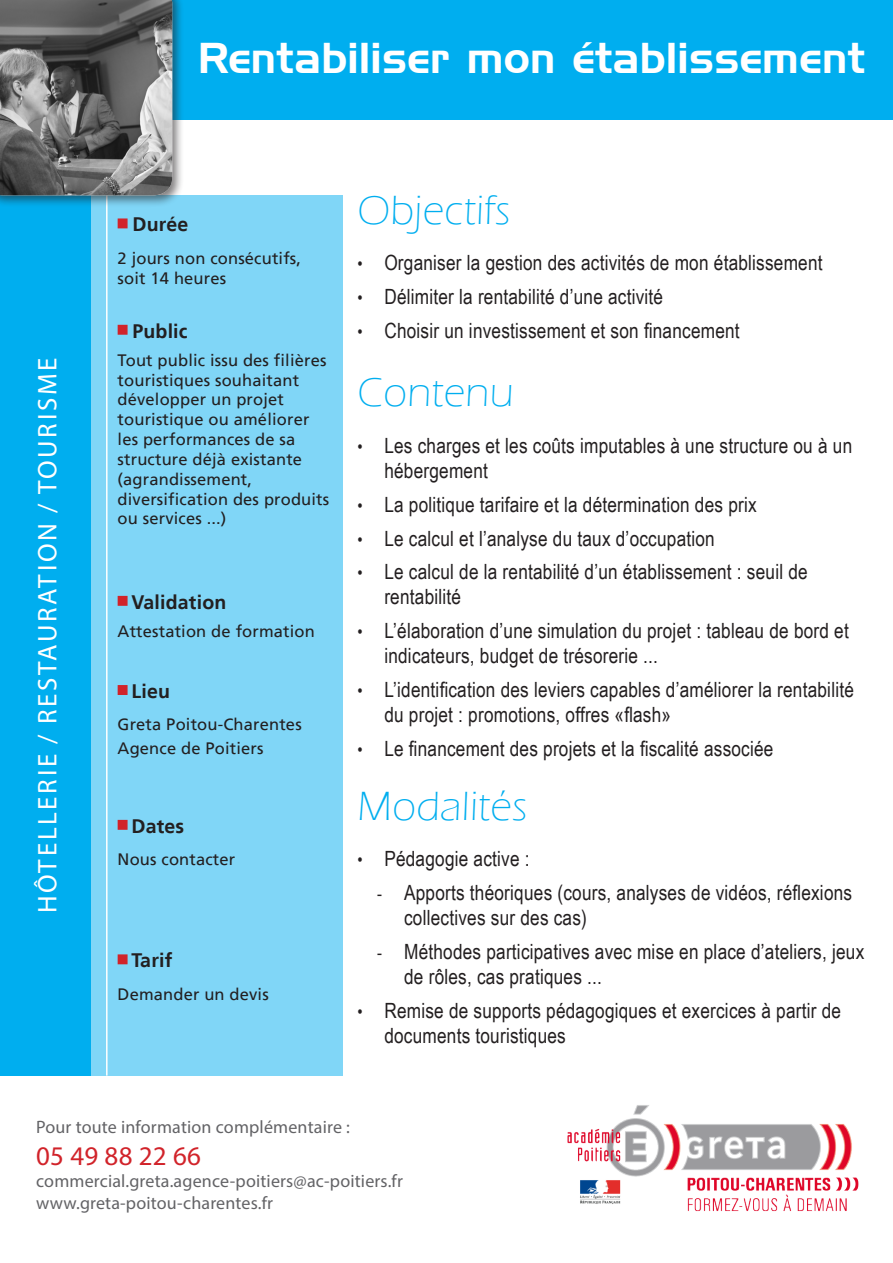
<style>
.page{position:relative;width:893px;height:1263px;background:#fff}
.page>*{position:absolute;margin:0;border:0;box-sizing:border-box;transform-origin:0 0}
.t1{font:42px "Handel Gothic BT";letter-spacing:.01em;color:#fff}
.t2{font:300 42px "Eras ITC";letter-spacing:.01em;color:#00aeef}
.t3{font:27px "Myriad Pro";letter-spacing:.1em;color:#fff}
.t4{font:27px "Myriad Pro";letter-spacing:.01em;color:#d1232a}
.t5{font:21px/25.2px "Arial Narrow";letter-spacing:.01em;color:#231f20}
.t6{font:700 19.5px "Frutiger LT";letter-spacing:.01em;color:#231f20}
.t7{font:18px "Myriad Pro";letter-spacing:.01em;color:#636366}
.t8{font:16.5px/19.8px "Frutiger LT";letter-spacing:.01em;color:#231f20}
.s1{font-size:18px}
</style>
<div class="page">
<div style="left:118px;top:0;width:775px;height:120px;background:#00aeef"></div>
<div style="left:87px;top:195px;width:256px;height:880px;background:#80d6f7"></div>
<div style="left:0;top:195px;width:91px;height:880px;background:#00aeef"></div>
<img style="left:567px;top:1105px;width:292px;height:107px">
<hr style="left:106px;top:195px;width:2px;height:880px;background:#fff">
<div style="left:0;top:0;width:185px;height:208px;background:#231f20;opacity:.57"></div>
<img style="left:0;top:0;width:172px;height:195px">
<div style="left:118px;top:218px;width:10px;height:10px;background:#d1232a;border:2px solid #d1232a"></div>
<div style="left:118px;top:325px;width:10px;height:10px;background:#d1232a;border:2px solid #d1232a"></div>
<div style="left:118px;top:596px;width:10px;height:10px;background:#d1232a;border:2px solid #d1232a"></div>
<div style="left:118px;top:954px;width:10px;height:10px;background:#d1232a;border:2px solid #d1232a"></div>
<div style="left:118px;top:685px;width:10px;height:10px;background:#d1232a;border:2px solid #d1232a"></div>
<div style="left:118px;top:820px;width:10px;height:10px;background:#d1232a;border:2px solid #d1232a"></div>
<p class="t3" style="left:31px;top:913px;width:557px;rotate:-90deg">HÔTELLERIE / RESTAURATION / TOURISME</p>
<p class="t1" style="left:198px;top:33px;width:669px">Rentabiliser mon établissement</p>
<p class="t6" style="left:132px;top:213px;width:58px">Durée</p>
<p class="t8" style="left:118px;top:248px;width:185px">2 jours non consécutifs, soit 14 heures</p>
<p class="t6" style="left:132px;top:319px;width:57px">Public</p>
<p class="t8" style="left:118px;top:350px;width:213px">Tout public issu des filières touristiques souhaitant développer un projet touristique ou améliorer les performances de sa structure déjà existante (agrandissement, diversification des produits ou services ...)</p>
<p class="t6" style="left:131px;top:590px;width:96px">Validation</p>
<p class="t8" style="left:118px;top:621px;width:199px">Attestation de formation</p>
<p class="t6" style="left:131px;top:680px;width:40px">Lieu</p>
<p class="t8" style="left:118px;top:715px;width:186px">Greta Poitou-Charentes</p>
<p class="t8" style="left:118px;top:739px;width:147px">Agence de Poitiers</p>
<p class="t6" style="left:131px;top:814px;width:54px">Dates</p>
<p class="t8" style="left:118px;top:850px;width:119px">Nous contacter</p>
<p class="t6" style="left:131px;top:949px;width:42px">Tarif</p>
<p class="t8" style="left:118px;top:984px;width:153px">Demander un devis</p>
<p class="t2" style="left:357px;top:187px;width:154px">Objectifs</p>
<p class="t5" style="left:357px;top:250px;width:467px"><span class="s1">•</span> Organiser la gestion des activités de mon établissement</p>
<p class="t5" style="left:357px;top:283px;width:307px"><span class="s1">•</span> Délimiter la rentabilité d’une activité</p>
<p class="t5" style="left:357px;top:317px;width:384px"><span class="s1">•</span> Choisir un investissement et son financement</p>
<p class="t2" style="left:357px;top:369px;width:158px">Contenu</p>
<p class="t5" style="left:384px;top:432px;width:469px;text-indent:-27px"><span class="s1">•</span> Les charges et les coûts imputables à une structure ou à un hébergement</p>
<p class="t5" style="left:357px;top:491px;width:401px"><span class="s1">•</span> La politique tarifaire et la détermination des prix</p>
<p class="t5" style="left:357px;top:525px;width:359px"><span class="s1">•</span> Le calcul et l’analyse du taux d’occupation</p>
<p class="t5" style="left:384px;top:558px;width:425px;text-indent:-27px"><span class="s1">•</span> Le calcul de la rentabilité d’un établissement : seuil de rentabilité</p>
<p class="t5" style="left:384px;top:617px;width:466px;text-indent:-27px"><span class="s1">•</span> L’élaboration d’une simulation du projet : tableau de bord et indicateurs, budget de trésorerie ...</p>
<p class="t5" style="left:384px;top:676px;width:471px;text-indent:-27px"><span class="s1">•</span> L’identification des leviers capables d’améliorer la rentabilité du projet : promotions, offres «flash»</p>
<p class="t5" style="left:357px;top:735px;width:418px"><span class="s1">•</span> Le financement des projets et la fiscalité associée</p>
<p class="t2" style="left:357px;top:782px;width:171px">Modalités</p>
<p class="t5" style="left:357px;top:845px;width:174px"><span class="s1">•</span> Pédagogie active :</p>
<p class="t5" style="left:404px;top:879px;width:450px;text-indent:-27px"><span class="s1">-</span> Apports théoriques (cours, analyses de vidéos, réflexions collectives sur des cas)</p>
<p class="t5" style="left:404px;top:938px;width:462px;text-indent:-27px"><span class="s1">-</span> Méthodes participatives avec mise en place d’ateliers, jeux de rôles, cas pratiques ...</p>
<p class="t5" style="left:384px;top:997px;width:458px;text-indent:-27px"><span class="s1">•</span> Remise de supports pédagogiques et exercices à partir de documents touristiques</p>
<p class="t7" style="left:36px;top:1116px;width:315px">Pour toute information complémentaire :</p>
<p class="t4" style="left:36px;top:1140px;width:166px">05 49 88 22 66</p>
<p class="t7" style="left:36px;top:1170px;width:368px">commercial.greta.agence-poitiers@ac-poitiers.fr</p>
<p class="t7" style="left:36px;top:1191px;width:238px">www.greta-poitou-charentes.fr</p>
</div>
